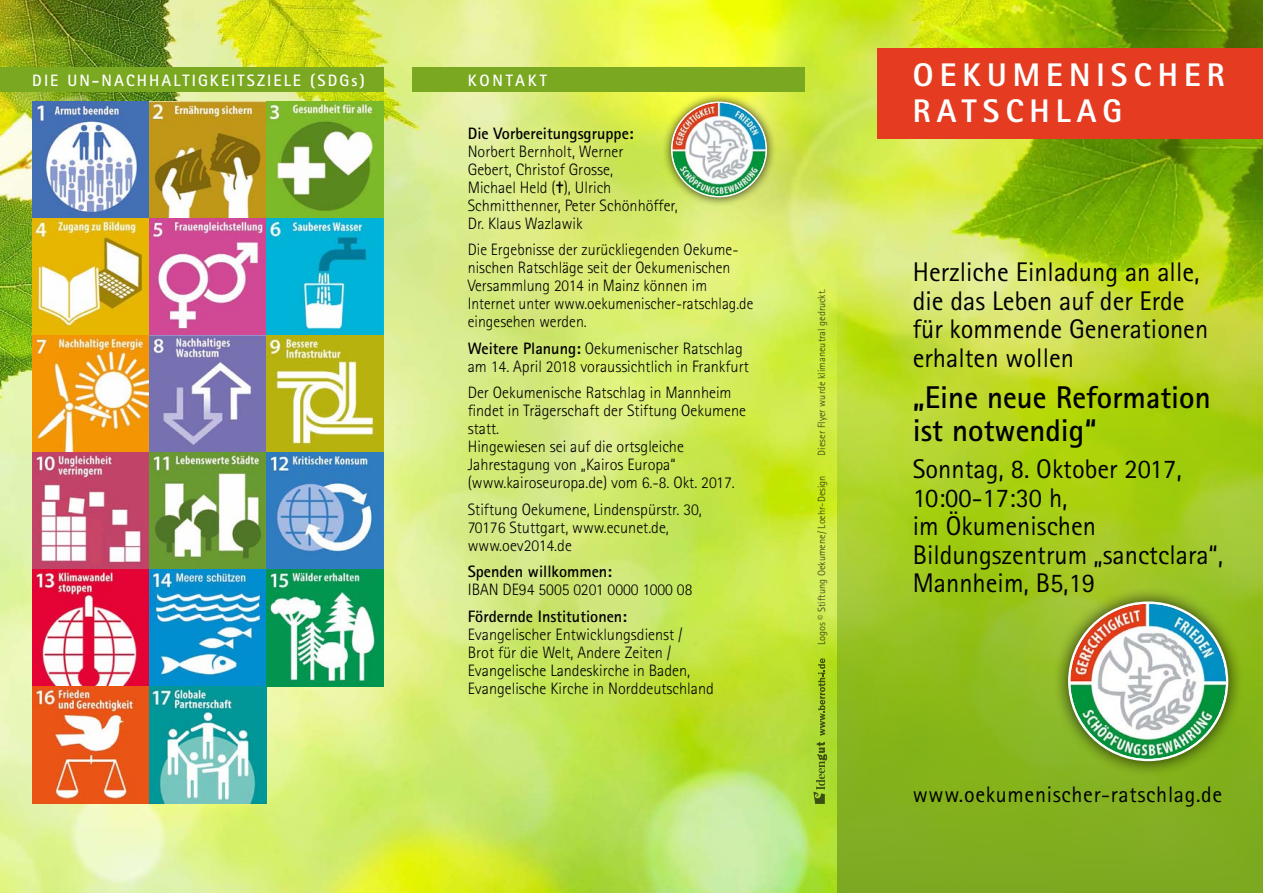
<style>
.page{position:relative;width:1263px;height:893px;background:#fff}
.page>*{position:absolute;margin:0;border:0;box-sizing:border-box;transform-origin:0 0}
.t1{font:800 32.7px/36px "Rotis Sans Serif";letter-spacing:.19em;color:#fff}
.t2{font:700 31.5px/33px "Rotis Sans Serif";color:#000}
.t3{font:27px/28.5px "Rotis Sans Serif";color:#000}
.t4{font:22.5px "Rotis Sans Serif";letter-spacing:.03em;color:#000}
.t5{font:300 16.5px/18px "Rotis Sans Serif";color:#000}
.t6{font:300 16.5px/18px "Rotis Sans Serif";color:#000;scale:.96 1}
.t7{font:700 16.5px "Rotis Sans Serif";letter-spacing:.13em;color:#fff}
.t8{font:700 16.5px "Rotis Sans Serif";letter-spacing:.17em;color:#fff}
.t9{font:10.5px "Rotis Sans Serif";color:#000}
.s1{font-weight:700}
</style>
<div class="page">
<img style="left:0;top:0;width:1263px;height:893px">
<svg style="left:838px;top:278px;width:425px;height:615px"></svg>
<div style="left:1052px;top:586px;width:191px;height:191px;background:#000;opacity:.75"></div>
<img style="left:1070px;top:604px;width:156px;height:155px;border-radius:78px">
<img style="left:32px;top:102px;width:117px;height:117px">
<svg style="left:149px;top:102px;width:117px;height:117px;fill:#c09717"></svg>
<svg style="left:266px;top:102px;width:117px;height:117px"></svg>
<svg style="left:32px;top:219px;width:117px;height:117px;fill:#e7b603"></svg>
<svg style="left:149px;top:219px;width:117px;height:117px;fill:#d14995"></svg>
<svg style="left:266px;top:219px;width:117px;height:117px;fill:#00b4d9"></svg>
<svg style="left:32px;top:336px;width:117px;height:116px;fill:#f49507"></svg>
<svg style="left:149px;top:336px;width:117px;height:116px;fill:#7771b1"></svg>
<svg style="left:266px;top:336px;width:117px;height:116px;fill:#b7b20f"></svg>
<svg style="left:32px;top:452px;width:117px;height:117px;fill:#c14468"></svg>
<svg style="left:149px;top:452px;width:117px;height:117px"></svg>
<svg style="left:266px;top:452px;width:117px;height:117px;fill:#307cc0"></svg>
<svg style="left:32px;top:569px;width:117px;height:117px"></svg>
<svg style="left:149px;top:569px;width:117px;height:117px;fill:#038ed0"></svg>
<svg style="left:266px;top:569px;width:117px;height:117px;fill:#059651"></svg>
<img style="left:32px;top:686px;width:117px;height:117px">
<svg style="left:149px;top:686px;width:117px;height:117px"></svg>
<div style="left:877px;top:48px;width:386px;height:90px;background:#e43b21"></div>
<div style="left:412px;top:67px;width:393px;height:25px;background:#7ba821"></div>
<div style="left:661px;top:92px;width:115px;height:115px;background:#000;opacity:.75"></div>
<img style="left:672px;top:103px;width:94px;height:93px;border-radius:47px">
<svg style="left:818px;top:658px;width:7px;height:78px"></svg>
<svg style="left:813px;top:742px;width:14px;height:62px"></svg>
<div style="left:0;top:67px;width:383px;height:25px;background:#7ba821"></div>
<p class="t7" style="left:32px;top:70px;width:334px">DIE UN-NACHHALTIGKEITSZIELE (SDGs)</p>
<p class="t8" style="left:468px;top:70px;width:81px">KONTAKT</p>
<p class="t5" style="left:468px;top:124px;width:211px"><span class="s1">Die Vorbereitungsgruppe:<br></span>Norbert Bernholt, Werner<br>Gebert, Christof Grosse,<br>Michael Held (✝), Ulrich<br>Schmitthenner, Peter Schönhöffer,<br>Dr. Klaus Wazlawik</p>
<p class="t6" style="left:468px;top:241px;width:299px">Die Ergebnisse der zurückliegenden Oekume&shy;nischen Ratschläge seit der Oekumenischen Versammlung 2014 in Mainz können im Internet unter www.oekumenischer-ratschlag.de eingesehen werden.</p>
<p class="t5" style="left:468px;top:339px;width:283px"><span class="s1">Weitere Planung:</span> Oekumenischer Ratschlag am 14. April 2018 voraussichtlich in Frankfurt</p>
<p class="t5" style="left:468px;top:384px;width:280px">Der Oekumenische Ratschlag in Mannheim findet in Trägerschaft der Stiftung Oekumene statt.<br>Hingewiesen sei auf die ortsgleiche Jahrestagung von „Kairos Europa“ (www.kairoseuropa.de) vom 6.-8. Okt. 2017.</p>
<p class="t5" style="left:468px;top:500px;width:236px">Stiftung Oekumene, Lindenspürstr. 30,<br>70176 Stuttgart, www.ecunet.de, www.oev2014.de</p>
<p class="t5" style="left:468px;top:563px;width:226px"><span class="s1">Spenden willkommen:<br></span>IBAN DE94 5005 0201 0000 1000 08</p>
<p class="t5" style="left:468px;top:607px;width:248px"><span class="s1">Fördernde Institutionen:<br></span>Evangelischer Entwicklungsdienst /<br>Brot für die Welt, Andere Zeiten / Evangelische Landeskirche in Baden, Evangelische Kirche in Norddeutschland</p>
<p class="t9" style="left:815px;top:456px;width:168px;rotate:-90deg">Dieser Flyer wurde klimaneutral gedruckt.</p>
<p class="t9" style="left:815px;top:645px;width:171px;rotate:-90deg">Logos © Stiftung Oekumene/ Loehr-Design</p>
<p class="t1" style="left:913px;top:56px;width:313px">OEKUMENISCHER<br>RATSCHLAG</p>
<p class="t3" style="left:913px;top:258px;width:297px">Herzliche Einladung an alle, die das Leben auf der Erde für kommende Generationen erhalten wollen</p>
<p class="t2" style="left:913px;top:381px;width:299px">„Eine neue Reformation ist notwendig“</p>
<p class="t3" style="left:913px;top:455px;width:312px">Sonntag, 8. Oktober 2017,<br>10:00-17:30 h,<br>im Ökumenischen<br>Bildungszentrum „sanctclara“,<br>Mannheim, B5,19</p>
<p class="t4" style="left:913px;top:781px;width:311px">www.oekumenischer-ratschlag.de</p>
</div>
